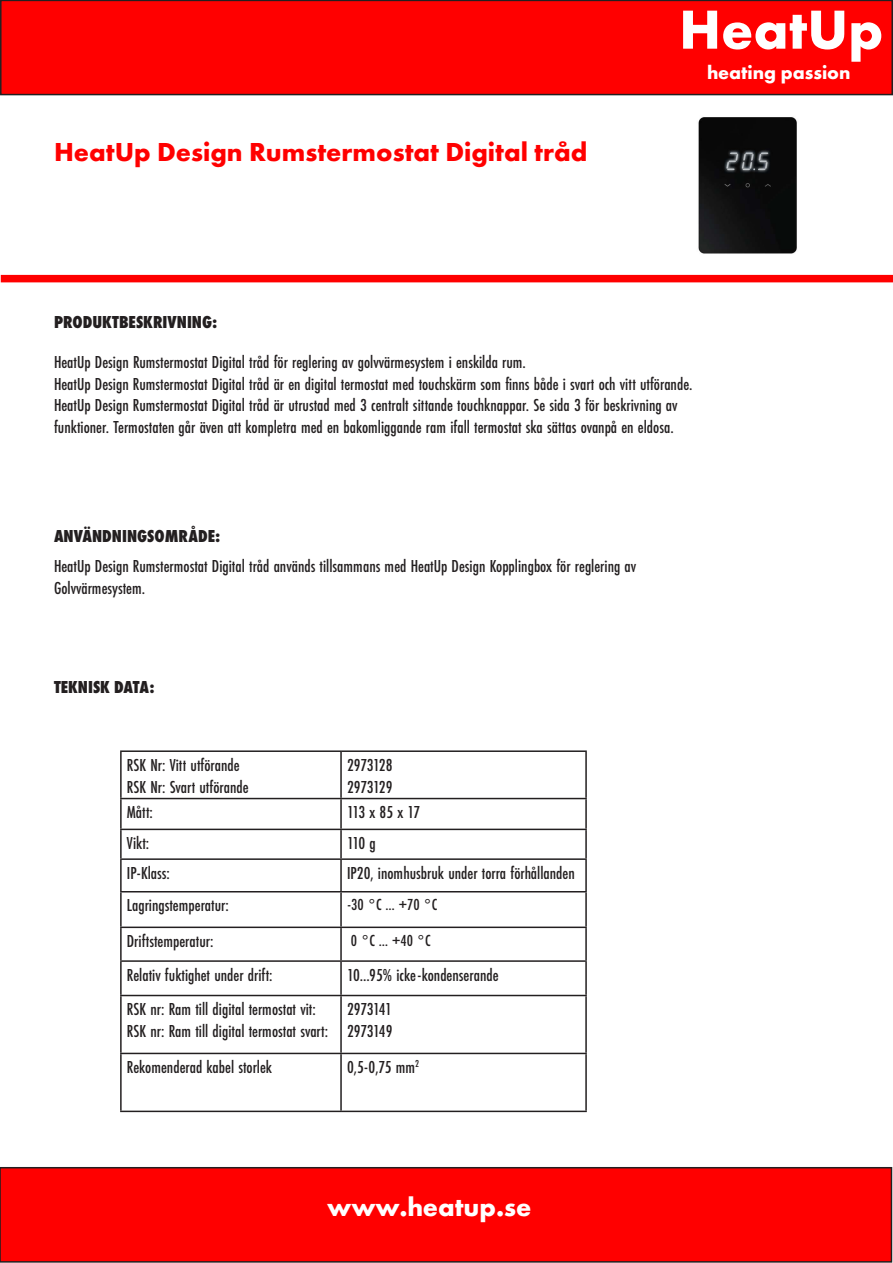
<style>
.page{position:relative;width:893px;height:1263px;background:#fff}
.page>*{position:absolute;margin:0;border:0;box-sizing:border-box;transform-origin:0 0}
.t1{font:700 57px "Futura PT";color:#fff}
.t2{font:700 27px "Futura PT";color:#f00}
.t3{font:700 27px "Futura PT";color:#fff}
.t4{font:700 19.5px "Futura PT";color:#fff}
.t5{font:500 18px/21.6px "Futura PT Cond";color:#231f20}
.t6{font:800 18px "Futura PT Cond";color:#231f20}
.t7{font:500 18px "Futura PT Cond";letter-spacing:-.02em;color:#231f20}
.t8{font:500 18px "Futura PT Cond";letter-spacing:-.03em;color:#231f20}
.t9{font:500 16.65px "Futura PT Cond";color:#231f20}
</style>
<div class="page">
<div style="left:1px;top:0;width:891px;height:95px;background:#f00"></div>
<div style="left:0;top:0;width:893px;height:95px;border:2px solid #231f20"></div>
<div style="left:1px;top:275px;width:892px;height:7px;background:#f00"></div>
<div style="left:0;top:1168px;width:891px;height:94px;background:#f00"></div>
<div style="left:0;top:1167px;width:892px;height:95px;border:2px solid #231f20"></div>
<hr style="left:120px;top:750px;width:221px;height:2px;background:#231f20">
<hr style="left:120px;top:752px;width:2px;height:46px;background:#231f20">
<hr style="left:341px;top:750px;width:246px;height:2px;background:#231f20">
<hr style="left:340px;top:752px;width:2px;height:46px;background:#231f20">
<hr style="left:585px;top:752px;width:2px;height:46px;background:#231f20">
<hr style="left:120px;top:798px;width:221px;height:1px;background:#231f20">
<hr style="left:120px;top:799px;width:2px;height:30px;background:#231f20">
<hr style="left:341px;top:798px;width:246px;height:1px;background:#231f20">
<hr style="left:340px;top:799px;width:2px;height:30px;background:#231f20">
<hr style="left:585px;top:799px;width:2px;height:30px;background:#231f20">
<hr style="left:120px;top:829px;width:221px;height:1px;background:#231f20">
<hr style="left:120px;top:830px;width:2px;height:28px;background:#231f20">
<hr style="left:341px;top:829px;width:246px;height:1px;background:#231f20">
<hr style="left:340px;top:830px;width:2px;height:28px;background:#231f20">
<hr style="left:585px;top:830px;width:2px;height:28px;background:#231f20">
<hr style="left:120px;top:858px;width:221px;height:2px;background:#231f20">
<hr style="left:120px;top:860px;width:2px;height:31px;background:#231f20">
<hr style="left:341px;top:858px;width:246px;height:2px;background:#231f20">
<hr style="left:340px;top:860px;width:2px;height:31px;background:#231f20">
<hr style="left:585px;top:860px;width:2px;height:31px;background:#231f20">
<hr style="left:120px;top:891px;width:221px;height:1px;background:#231f20">
<hr style="left:120px;top:892px;width:2px;height:34px;background:#231f20">
<hr style="left:341px;top:891px;width:246px;height:1px;background:#231f20">
<hr style="left:340px;top:892px;width:2px;height:34px;background:#231f20">
<hr style="left:585px;top:892px;width:2px;height:34px;background:#231f20">
<hr style="left:120px;top:926px;width:221px;height:2px;background:#231f20">
<hr style="left:120px;top:928px;width:2px;height:32px;background:#231f20">
<hr style="left:341px;top:926px;width:246px;height:2px;background:#231f20">
<hr style="left:340px;top:928px;width:2px;height:32px;background:#231f20">
<hr style="left:585px;top:928px;width:2px;height:32px;background:#231f20">
<hr style="left:120px;top:960px;width:221px;height:2px;background:#231f20">
<hr style="left:120px;top:962px;width:2px;height:33px;background:#231f20">
<hr style="left:341px;top:960px;width:246px;height:2px;background:#231f20">
<hr style="left:340px;top:962px;width:2px;height:33px;background:#231f20">
<hr style="left:585px;top:962px;width:2px;height:33px;background:#231f20">
<hr style="left:120px;top:995px;width:221px;height:1px;background:#231f20">
<hr style="left:120px;top:996px;width:2px;height:57px;background:#231f20">
<hr style="left:341px;top:995px;width:246px;height:1px;background:#231f20">
<hr style="left:340px;top:996px;width:2px;height:57px;background:#231f20">
<hr style="left:585px;top:996px;width:2px;height:57px;background:#231f20">
<hr style="left:120px;top:1053px;width:221px;height:1px;background:#231f20">
<hr style="left:120px;top:1054px;width:2px;height:56px;background:#231f20">
<hr style="left:341px;top:1053px;width:246px;height:1px;background:#231f20">
<hr style="left:340px;top:1054px;width:2px;height:56px;background:#231f20">
<hr style="left:585px;top:1054px;width:2px;height:56px;background:#231f20">
<hr style="left:120px;top:1110px;width:221px;height:2px;background:#231f20">
<hr style="left:341px;top:1110px;width:246px;height:2px;background:#231f20">
<img style="left:698px;top:117px;width:99px;height:137px">
<p class="t2" style="left:54px;top:135px;width:535px">HeatUp Design Rumstermostat Digital tråd</p>
<p class="t6" style="left:54px;top:311px;width:165px">PRODUKTBESKRIVNING:</p>
<p class="t1" style="left:679px;top:-7px;width:206px">HeatUp</p>
<p class="t4" style="left:707px;top:60px;width:145px">heating passion</p>
<p class="t5" style="left:54px;top:351px;width:473px">HeatUp Design Rumstermostat Digital tråd för reglering av golvvärmesystem i enskilda rum.</p>
<p class="t5" style="left:54px;top:373px;width:640px">HeatUp Design Rumstermostat Digital tråd är en digital termostat med touchskärm som finns både i svart och vitt utförande.</p>
<p class="t5" style="left:54px;top:394px;width:625px">HeatUp Design Rumstermostat Digital tråd är utrustad med 3 centralt sittande touchknappar. Se sida 3 för beskrivning av funktioner. Termostaten går även att kompletra med en bakomliggande ram ifall termostat ska sättas ovanpå en eldosa.</p>
<p class="t6" style="left:54px;top:526px;width:168px">ANVÄNDNINGSOMRÅDE:</p>
<p class="t5" style="left:54px;top:555px;width:584px">HeatUp Design Rumstermostat Digital tråd används tillsammans med HeatUp Design Kopplingbox för reglering av<br>Golvvärmesystem.</p>
<p class="t6" style="left:54px;top:676px;width:102px">TEKNISK DATA:</p>
<p class="t5" style="left:127px;top:754px;width:114px">RSK Nr: Vitt utförande</p>
<p class="t5" style="left:127px;top:776px;width:123px">RSK Nr: Svart utförande</p>
<p class="t7" style="left:347px;top:754px;width:47px">2973128</p>
<p class="t7" style="left:347px;top:776px;width:47px">2973129</p>
<p class="t5" style="left:127px;top:801px;width:28px">Mått:</p>
<p class="t5" style="left:347px;top:801px;width:75px">113 x 85 x 17</p>
<p class="t5" style="left:127px;top:832px;width:24px">Vikt:</p>
<p class="t5" style="left:347px;top:832px;width:30px">110 g</p>
<p class="t5" style="left:127px;top:862px;width:45px">IP-Klass:</p>
<p class="t5" style="left:347px;top:862px;width:229px">IP20, inomhusbruk under torra förhållanden</p>
<p class="t5" style="left:127px;top:895px;width:103px">Lagringstemperatur:</p>
<p class="t9" style="left:347px;top:895px;width:92px">-30 °C … +70 °C</p>
<p class="t5" style="left:127px;top:930px;width:88px">Driftstemperatur:</p>
<p class="t9" style="left:351px;top:930px;width:81px">0 °C … +40 °C</p>
<p class="t5" style="left:127px;top:964px;width:147px">Relativ fuktighet under drift:</p>
<p class="t5" style="left:347px;top:964px;width:153px">10...95% icke-kondenserande</p>
<p class="t5" style="left:127px;top:998px;width:190px">RSK nr: Ram till digital termostat vit:</p>
<p class="t5" style="left:127px;top:1020px;width:203px">RSK nr: Ram till digital termostat svart:</p>
<p class="t8" style="left:347px;top:999px;width:46px">2973141</p>
<p class="t7" style="left:347px;top:1020px;width:47px">2973149</p>
<p class="t5" style="left:127px;top:1056px;width:147px">Rekomenderad kabel storlek</p>
<p class="t5" style="left:347px;top:1056px;width:74px">0,5-0,75 mm<sup>2</sup></p>
<p class="t3" style="left:327px;top:1189px;width:206px">www.heatup.se</p>
</div>
